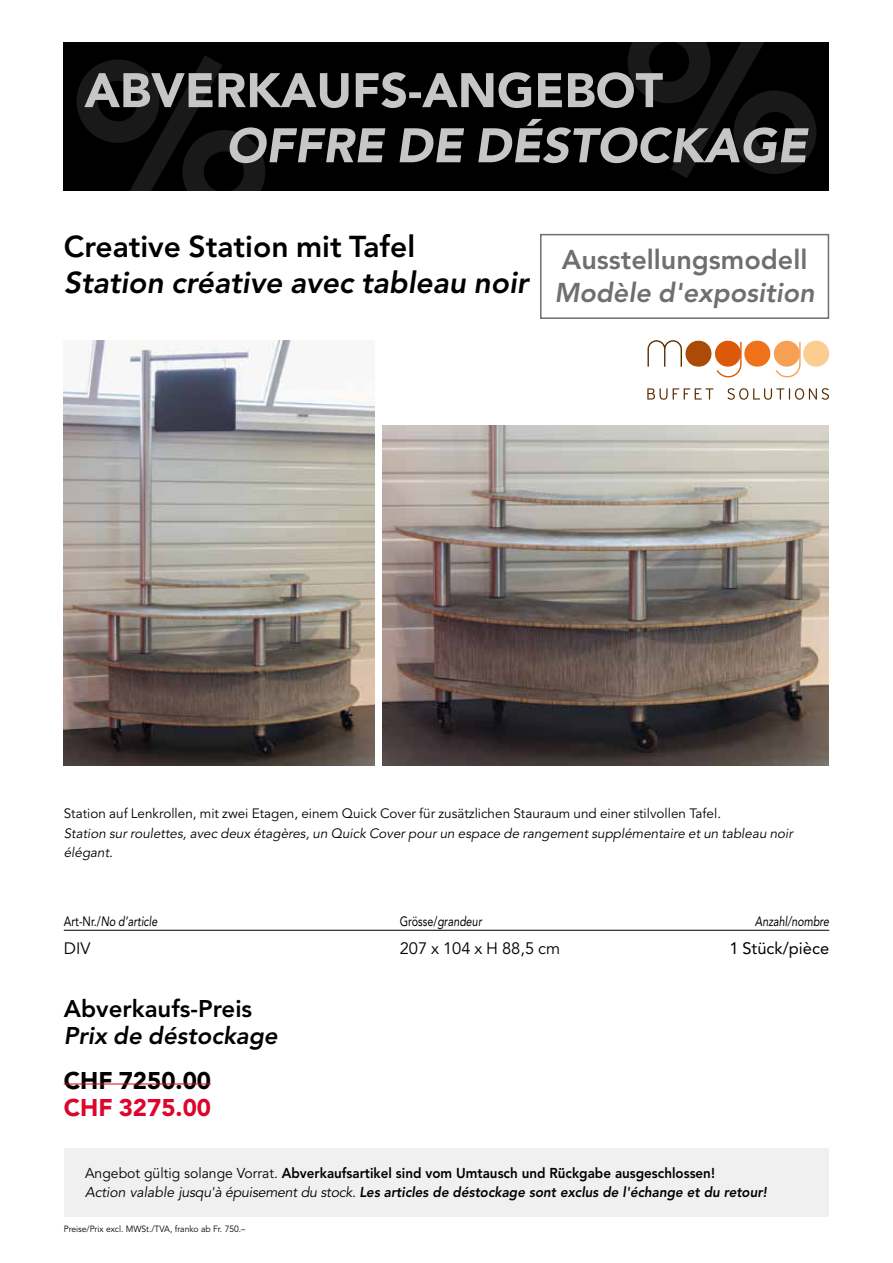
<style>
.page{position:relative;width:893px;height:1263px;background:#fff}
.page>*{position:absolute;margin:0;border:0;box-sizing:border-box;transform-origin:0 0}
.t1{font:italic 800 30px "Avenir LT Std";color:#000}
.t2{font:800 30px "Avenir LT Std";color:#000}
.t3{font:800 27px "Avenir LT Std";color:#706f6f}
.t4{font:italic 800 27px "Avenir LT Std";color:#706f6f}
.t5{font:800 24px "Avenir LT Std";color:#000}
.t6{font:italic 800 24px "Avenir LT Std";color:#000}
.t7{font:900 24px "Avenir LT Std";color:#000}
.t8{font:900 24px "Avenir LT Std";color:#dd052b}
.t9{font:16.5px "Avenir LT Std";color:#000}
.t10{font:16.5px "Avenir LT Std";color:#000}
.t11{font:800 14.25px/19.5px "Avenir LT Std";color:#000;scale:.94 1}
.t12{font:italic 13.5px/19.5px "Avenir LT Std";color:#000}
.t13{font:13.5px "Avenir LT Std";color:#000}
.t14{font:italic 13.5px "Avenir LT Std";color:#000;scale:.8 1}
.t15{font:9px "Avenir LT Std";color:#000;scale:.95 1}
.s1{font-style:normal}
.s2{font-weight:400}
.s3{font-weight:400;font-style:italic}
.s4{font-style:italic}
</style>
<div class="page">
<div style="left:64px;top:43px;width:765px;height:148px;background:#000"></div>
<svg style="left:77px;top:42px;width:739px;height:149px"></svg>
<div style="left:64px;top:1148px;width:765px;height:68px;background:#f0f0f0"></div>
<hr style="left:64px;top:930px;width:765px;height:1px;background:#000">
<img style="left:382px;top:425px;width:447px;height:340px">
<img style="left:64px;top:340px;width:310px;height:425px">
<div style="left:540px;top:234px;width:289px;height:85px;border:2px solid #706f6f"></div>
<svg style="left:715px;top:341px;width:26px;height:26px"></svg>
<svg style="left:717px;top:341px;width:53px;height:36px"></svg>
<svg style="left:647px;top:388px;width:182px;height:12px"></svg>
<div style="left:774px;top:341px;width:26px;height:26px;background:#f5a055;border-radius:50%"></div>
<svg style="left:776px;top:341px;width:53px;height:36px"></svg>
<svg style="left:647px;top:340px;width:64px;height:27px"></svg>
<hr style="left:64px;top:1083px;width:147px;height:1px;background:#e30613">
<h1 class="t2" style="left:64px;top:228px;width:353px">Creative Station mit Tafel</h1>
<h1 class="t1" style="left:64px;top:264px;width:466px">Station créative avec tableau noir</h1>
<h2 class="t3" style="left:562px;top:243px;width:247px">Ausstellungsmodell</h2>
<h2 class="t4" style="left:554px;top:276px;width:262px">Modèle d'exposition</h2>
<p class="t13" style="left:64px;top:806px;width:659px">Station auf Lenkrollen, mit zwei Etagen, einem Quick Cover für zusätzlichen Stauraum und einer stilvollen Tafel.</p>
<p class="t12" style="left:64px;top:824px;width:731px">Station sur roulettes, avec deux étagères, un Quick Cover pour un espace de rangement supplémentaire et un tableau noir élégant.</p>
<p class="t14" style="left:64px;top:913px;width:118px"><span class="s1">Art-Nr./</span>No d’article</p>
<p class="t14" style="left:400px;top:913px;width:104px"><span class="s1">Grösse/</span>grandeur</p>
<p class="t14" style="left:755px;top:913px;width:95px">Anzahl/nombre</p>
<p class="t9" style="left:64px;top:938px;width:28px">DIV</p>
<p class="t9" style="left:400px;top:938px;width:162px">207 x 104 x H 88,5 cm</p>
<p class="t10" style="left:729px;top:938px;width:101px">1 Stück/pièce</p>
<h3 class="t5" style="left:64px;top:995px;width:190px">Abverkaufs-Preis</h3>
<h3 class="t6" style="left:64px;top:1022px;width:215px">Prix de déstockage</h3>
<h3 class="t7" style="left:64px;top:1066px;width:149px">CHF 7250.00</h3>
<h3 class="t8" style="left:64px;top:1092px;width:149px">CHF 3275.00</h3>
<p class="t11" style="left:85px;top:1163px;width:727px"><span class="s2">Angebot gültig solange Vorrat.</span> Abverkaufsartikel sind vom Umtausch und Rückgabe ausgeschlossen!<br><span class="s3">Action valable jusqu'à épuisement du stock.</span> <span class="s4">Les articles de déstockage sont exclus de l'échange et du retour!</span></p>
<p class="t15" style="left:64px;top:1223px;width:193px">Preise/Prix excl. MWSt./TVA, franko ab Fr. 750.–</p>
</div>
